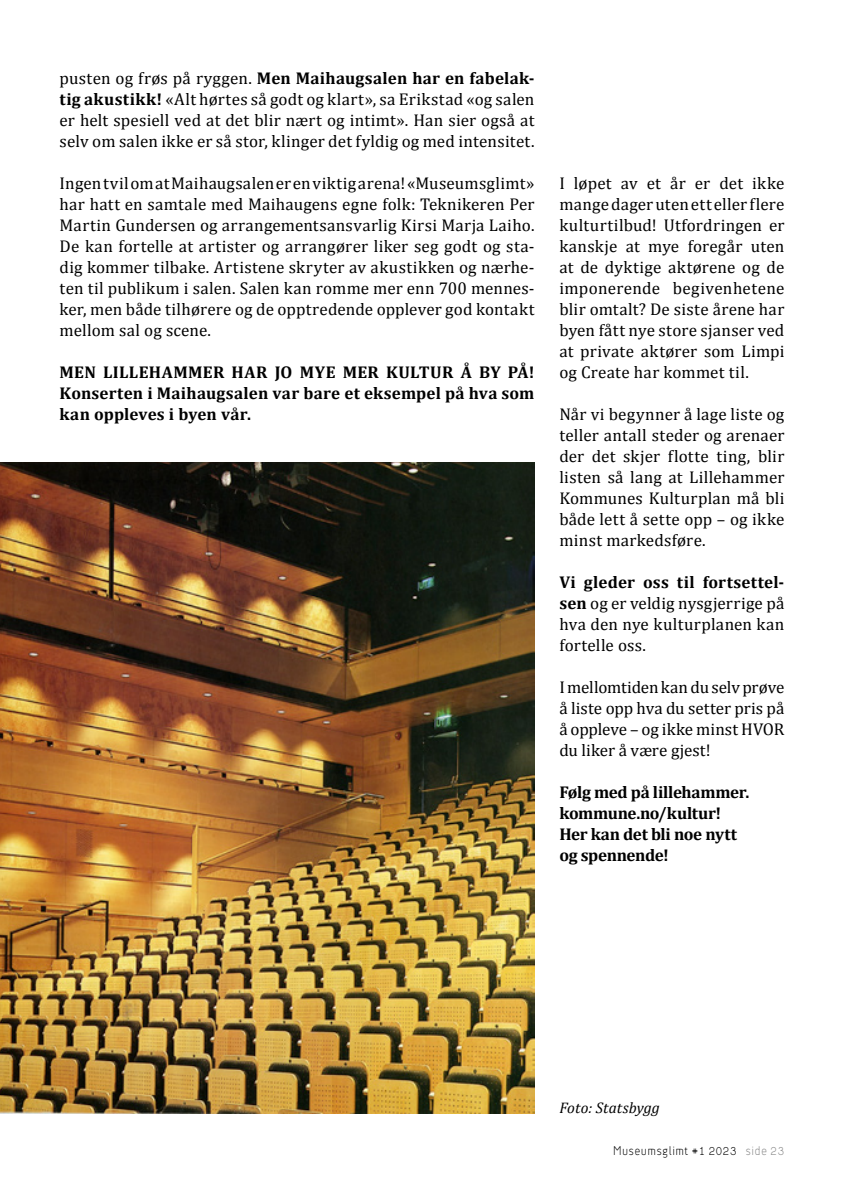
<style>
.page{position:relative;width:844px;height:1191px;background:#fff}
.page>*{position:absolute;margin:0;border:0;box-sizing:border-box;transform-origin:0 0}
.t1{font:17.15px/21px "Cambria";letter-spacing:.01em;color:#000;text-align:justify}
.t2{font:700 17.15px/21px "Cambria";letter-spacing:-.005em;color:#000}
.t3{font:italic 15.4px "Cambria";letter-spacing:.005em;color:#000}
.t4{font:300 12.25px "Jacobs Sans";letter-spacing:.025em;color:#000}
.s1{font-weight:700}
.s2{color:#878787}
</style>
<div class="page">
<img style="left:0;top:462px;width:534px;height:651px">
<p class="t1" style="left:60px;top:68px;width:476px">pusten og frøs på ryggen. <span class="s1">Men Maihaugsalen har en fabelak&shy;tig akustikk!</span> «Alt hørtes så godt og klart», sa Erikstad «og salen er helt spesiell ved at det blir nært og intimt». Han sier også at selv om salen ikke er så stor, klinger det fyldig og med intensitet.</p>
<p class="t1" style="left:60px;top:173px;width:476px">Ingen tvil om at Maihaugsalen er en viktig arena! «Museumsglimt» har hatt en samtale med Maihaugens egne folk: Teknikeren Per Martin Gundersen og arrangementsansvarlig Kirsi Marja Laiho.<br>De kan fortelle at artister og arrangører liker seg godt og sta&shy;dig kommer tilbake. Artistene skryter av akustikken og nærhe&shy;ten til publikum i salen. Salen kan romme mer enn 700 mennes&shy;ker, men både tilhørere og de opptredende opplever god kontakt mellom sal og scene.</p>
<p class="t2" style="left:60px;top:361px;width:476px;text-align:justify">MEN LILLEHAMMER HAR JO MYE MER KULTUR Å BY PÅ!<br>Konserten i Maihaugsalen var bare et eksempel på hva som kan oppleves i byen vår.</p>
<p class="t1" style="left:559px;top:173px;width:226px">I løpet av et år er det ikke mange dager uten ett eller flere kulturtilbud! Utfordringen er kanskje at mye foregår uten at de dyktige aktørene og de imponerende begivenhetene blir omtalt? De siste årene har byen fått nye store sjanser ved at private aktører som Limpi og Create har kommet til.</p>
<p class="t1" style="left:559px;top:404px;width:226px">Når vi begynner å lage liste og teller antall steder og arenaer der det skjer flotte ting, blir listen så lang at Lillehammer Kommunes Kulturplan må bli både lett å sette opp – og ikke minst markedsføre.</p>
<p class="t1" style="left:559px;top:572px;width:226px"><span class="s1">Vi gleder oss til fortsettel&shy;sen</span> og er veldig nysgjerrige på hva den nye kulturplanen kan fortelle oss.</p>
<p class="t1" style="left:559px;top:677px;width:226px">I mellomtiden kan du selv prøve å liste opp hva du setter pris på å oppleve – og ikke minst HVOR du liker å være gjest!</p>
<p class="t2" style="left:559px;top:781px;width:191px">Følg med på lillehammer. kommune.no/kultur!<br>Her kan det bli noe nytt og spennende!</p>
<p class="t3" style="left:559px;top:1097px;width:102px">Foto: Statsbygg</p>
<p class="t4" style="left:613px;top:1143px;width:173px">Museumsglimt #1 2023 <span class="s2">side 23</span></p>
</div>
